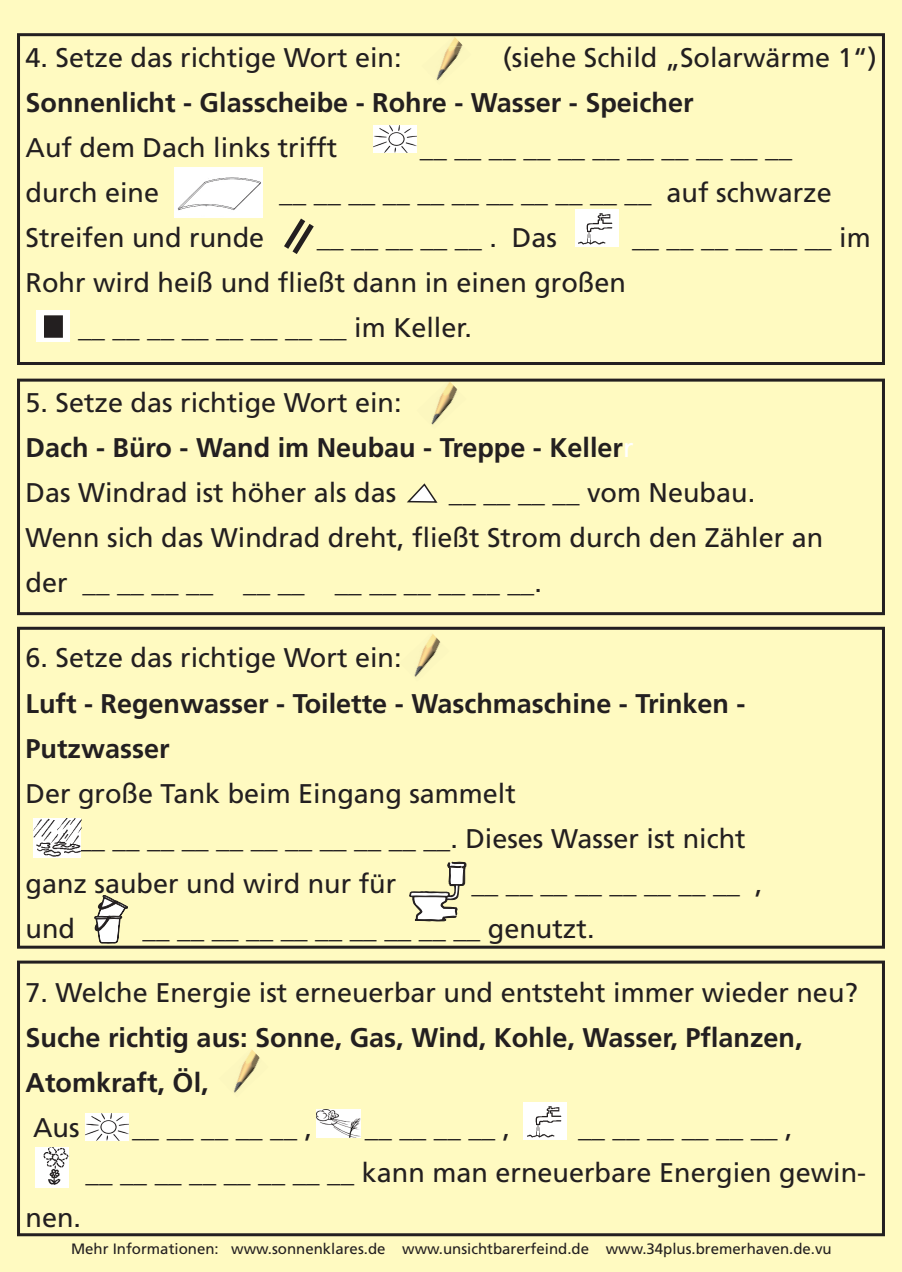
<style>
.page{position:relative;width:902px;height:1272px;background:#fff}
.page>*{position:absolute;margin:0;border:0;box-sizing:border-box;transform-origin:0 0}
.t1{font:27px/45px "Frutiger";color:#231f20}
.t2{font:700 27px/45px "Frutiger";color:#231f20}
.t3{font:15px "Frutiger";color:#231f20}
.s1{font-weight:700}
.s2{color:#fff}
</style>
<div class="page">
<div style="left:0;top:0;width:901px;height:1271px;background:#fffac1"></div>
<img style="left:416px;top:382px;width:50px;height:47px">
<img style="left:401px;top:632px;width:48px;height:49px">
<img style="left:219px;top:1053px;width:50px;height:44px">
<svg style="left:246px;top:1048px;width:9px;height:5px"></svg>
<img style="left:428px;top:37px;width:36px;height:48px">
<img style="left:421px;top:47px;width:50px;height:26px">
<img style="left:574px;top:209px;width:44px;height:38px">
<svg style="left:279px;top:213px;width:39px;height:47px;background:#d7d3a4"></svg>
<svg style="left:406px;top:482px;width:33px;height:21px"></svg>
<svg style="left:94px;top:895px;width:34px;height:48px"></svg>
<svg style="left:409px;top:861px;width:57px;height:60px"></svg>
<img style="left:523px;top:1102px;width:44px;height:37px">
<img style="left:33px;top:818px;width:48px;height:39px">
<div style="left:36px;top:310px;width:34px;height:31px;background:#fff"></div>
<div style="left:45px;top:316px;width:17px;height:21px;background:#231f20"></div>
<div style="left:44px;top:315px;width:19px;height:23px;border:2px solid #231f20"></div>
<img style="left:174px;top:168px;width:88px;height:49px">
<div style="left:17px;top:33px;width:867px;height:332px;border:3px solid #231f20"></div>
<div style="left:17px;top:378px;width:867px;height:237px;border:3px solid #231f20"></div>
<div style="left:17px;top:626px;width:867px;height:322px;border:3px solid #231f20"></div>
<div style="left:17px;top:960px;width:867px;height:276px;border:3px solid #231f20"></div>
<img style="left:373px;top:125px;width:43px;height:28px">
<img style="left:85px;top:1113px;width:44px;height:27px">
<img style="left:317px;top:1109px;width:43px;height:28px">
<div style="left:36px;top:1147px;width:33px;height:40px;background:#fff"></div>
<img style="left:43px;top:1147px;width:26px;height:38px">
<p class="t1" style="left:26px;top:35px;width:377px">4. Setze das richtige Wort ein:</p>
<p class="t1" style="left:503px;top:35px;width:375px">(siehe Schild „Solarwärme 1“)</p>
<p class="t2" style="left:26px;top:80px;width:669px">Sonnenlicht - Glasscheibe - Rohre - Wasser - Speicher</p>
<p class="t1" style="left:26px;top:125px;width:313px">Auf dem Dach links trifft</p>
<p class="t1" style="left:420px;top:125px;width:374px">__ __ __ __ __ __ __ __ __ __ __</p>
<p class="t1" style="left:26px;top:170px;width:135px">durch eine</p>
<p class="t1" style="left:279px;top:170px;width:554px">__ __ __ __ __ __ __ __ __ __ __ auf schwarze</p>
<p class="t1" style="left:26px;top:215px;width:240px">Streifen und runde</p>
<p class="t1" style="left:317px;top:215px;width:242px">__ __ __ __ __ . Das</p>
<p class="t1" style="left:632px;top:215px;width:240px">__ __ __ __ __ __ im</p>
<p class="t1" style="left:78px;top:260px;width:549px;text-indent:-53px">Rohr wird heiß und fließt dann in einen großen __ __ __ __ __ __ __ __ im Keller.</p>
<p class="t1" style="left:26px;top:380px;width:609px">5. Setze das richtige Wort ein:<br><span class="s1">Dach - Büro - Wand im Neubau - Treppe - Keller</span><span class="s2">r<br></span>Das Windrad ist höher als das</p>
<p class="t1" style="left:26px;top:470px;width:799px;text-indent:423px">__ __ __ __ vom Neubau.<br>Wenn sich das Windrad dreht, fließt Strom durch den Zähler an der __ __ __ __ __ __ __ __ __ __ __ __.</p>
<p class="t1" style="left:26px;top:635px;width:377px">6. Setze das richtige Wort ein:</p>
<p class="t2" style="left:26px;top:680px;width:721px">Luft - Regenwasser - Toilette - Waschmaschine - Trinken -<br>Putzwasser</p>
<p class="t1" style="left:26px;top:770px;width:492px">Der große Tank beim Eingang sammelt</p>
<p class="t1" style="left:78px;top:815px;width:669px">__ __ __ __ __ __ __ __ __ __ __. Dieses Wasser ist nicht</p>
<p class="t1" style="left:26px;top:860px;width:372px">ganz sauber und wird nur für</p>
<p class="t1" style="left:471px;top:860px;width:293px">__ __ __ __ __ __ __ __ ,</p>
<p class="t1" style="left:26px;top:905px;width:51px">und</p>
<p class="t1" style="left:143px;top:905px;width:453px">__ __ __ __ __ __ __ __ __ __ genutzt.</p>
<p class="t1" style="left:26px;top:970px;width:833px">7. Welche Energie ist erneuerbar und entsteht immer wieder neu?</p>
<p class="t2" style="left:26px;top:1015px;width:778px">Suche richtig aus: Sonne, Gas, Wind, Kohle, Wasser, Pflanzen,<br>Atomkraft, Öl,</p>
<p class="t1" style="left:33px;top:1105px;width:48px">Aus</p>
<p class="t1" style="left:132px;top:1105px;width:182px">__ __ __ __ __ ,</p>
<p class="t1" style="left:365px;top:1105px;width:147px">__ __ __ __ ,</p>
<p class="t1" style="left:86px;top:1105px;width:782px;text-indent:492px">__ __ __ __ __ __ ,<br>__ __ __ __ __ __ __ __ kann man erneuerbare Energien gewin-</p>
<p class="t1" style="left:26px;top:1195px;width:57px">nen.</p>
<p class="t3" style="left:71px;top:1239px;width:762px">Mehr Informationen: www.sonnenklares.de www.unsichtbarerfeind.de www.34plus.bremerhaven.de.vu</p>
</div>
